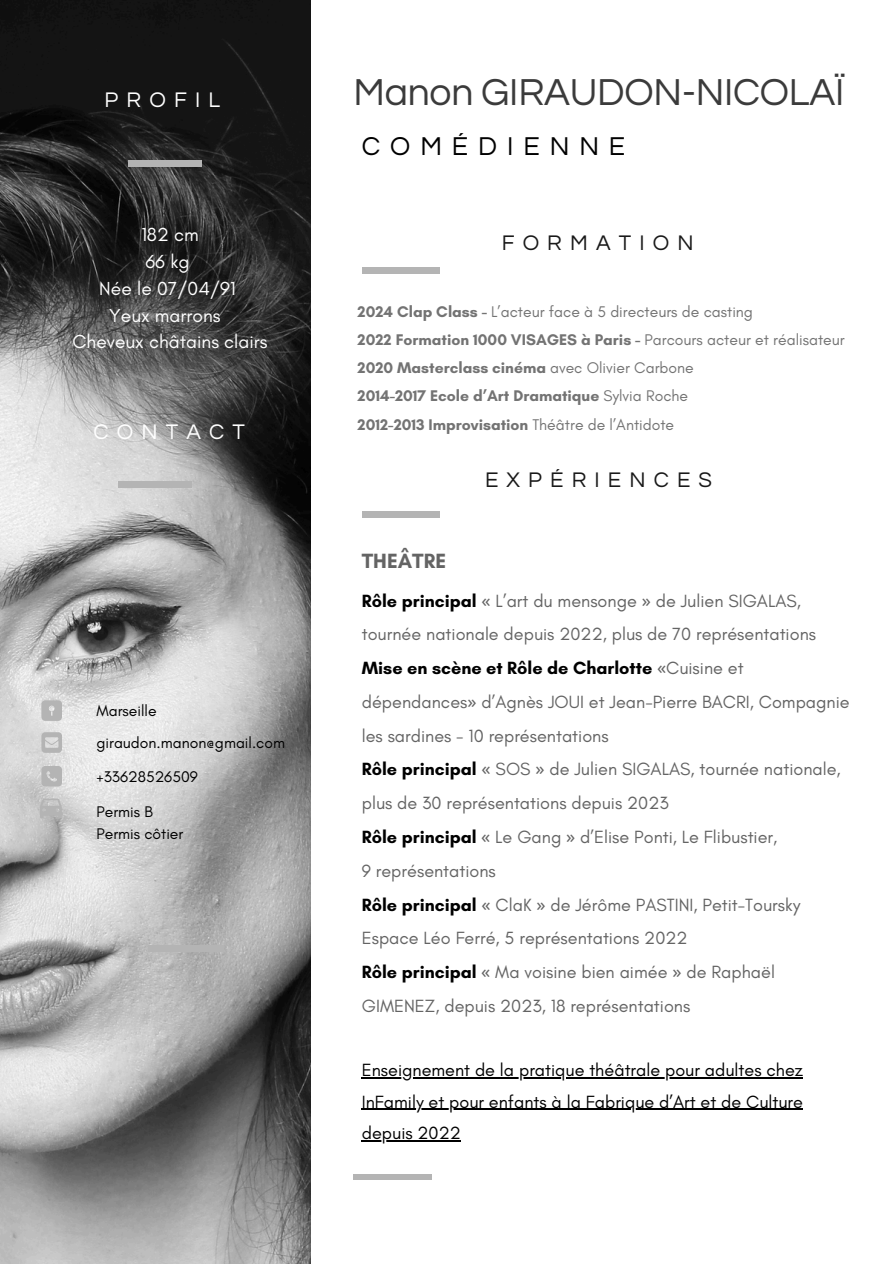
<style>
.page{position:relative;width:894px;height:1264px;background:#fff}
.page>*{position:absolute;margin:0;border:0;box-sizing:border-box;transform-origin:0 0}
.t1{font:39px "Questrial";letter-spacing:-.005em;color:#3b3b3b}
.t2{font:26.85px "Questrial";letter-spacing:.37em;color:#000}
.t3{font:22.05px "Questrial";letter-spacing:.37em;color:#191919}
.t4{font:22.05px "Questrial";letter-spacing:.37em;color:#fff}
.t5{font:700 21px "Glacial Indifference";color:#646464}
.t6{font:19.2px/26.7px "Glacial Indifference";color:#fff;text-align:center}
.t7{font:18px/33.8px "Glacial Indifference";color:#646464}
.t8{font:18px "Glacial Indifference";color:#000}
.t9{font:700 15.75px "Glacial Indifference";color:#737373}
.t10{font:15.75px "Glacial Indifference";color:#000}
.t11{font:15.75px "Glacial Indifference";color:#737373}
.s1{font-weight:700}
.s2{font-weight:400}
.s3{font-weight:700;color:#000}
.s4{font-family:"Noto Sans"}
</style>
<div class="page">
<img style="left:0;top:0;width:310px;height:1263px">
<div style="left:148px;top:944px;width:76px;height:7px;background:#b4b4b4"></div>
<div style="left:118px;top:481px;width:73px;height:7px;background:#b4b4b4"></div>
<svg style="left:41px;top:700px;width:21px;height:20px"></svg>
<svg style="left:41px;top:732px;width:21px;height:20px"></svg>
<svg style="left:41px;top:766px;width:21px;height:20px"></svg>
<div style="left:362px;top:267px;width:77px;height:7px;background:#b4b4b4"></div>
<div style="left:362px;top:511px;width:77px;height:6px;background:#b4b4b4"></div>
<svg style="left:40px;top:798px;width:22px;height:20px"></svg>
<div style="left:353px;top:1174px;width:79px;height:5px;background:#b4b4b4"></div>
<div style="left:128px;top:161px;width:74px;height:6px;background:#b4b4b4"></div>
<hr style="left:362px;top:1077px;width:440px;height:1px;background:#000">
<hr style="left:362px;top:1108px;width:440px;height:1px;background:#000">
<hr style="left:362px;top:1140px;width:99px;height:1px;background:#000">
<p class="t4" style="left:105px;top:89px;width:117px">PROFIL</p>
<h4 class="t6" style="left:73px;top:221px;width:196px">182 cm<br>66 kg<br>Née le 07/04/91<br>Yeux marrons<br>Cheveux châtains clairs</h4>
<p class="t4" style="left:93px;top:421px;width:153px">CONTACT</p>
<h4 class="t10" style="left:96px;top:701px;width:62px">Marseille</h4>
<h3 class="t10" style="left:96px;top:733px;width:190px">giraudon.manon@gmail.com</h3>
<p class="t10" style="left:96px;top:767px;width:103px">+33628526509</p>
<p class="t10" style="left:96px;top:801px;width:58px">Permis B</p>
<p class="t10" style="left:96px;top:823px;width:88px">Permis côtier</p>
<h3 class="t1" style="left:353px;top:73px;width:492px">Manon GIRAUDON-NICOLAÏ</h3>
<p class="t2" style="left:362px;top:133px;width:265px">COMÉDIENNE</p>
<p class="t3" style="left:501px;top:232px;width:193px">FORMATION</p>
<p class="t11" style="left:357px;top:302px;width:397px"><span class="s1">2024 Clap Class -</span> L’acteur face à 5 directeurs de casting</p>
<p class="t9" style="left:357px;top:330px;width:488px">2022 Formation 1000 VISAGES à Paris - <span class="s2">Parcours acteur et réalisateur</span></p>
<p class="t9" style="left:357px;top:358px;width:337px">2020 Masterclass cinéma <span class="s2">avec Olivier Carbone</span></p>
<p class="t9" style="left:357px;top:386px;width:332px">2014-2017 Ecole d’Art Dramatique <span class="s2">Sylvia Roche</span></p>
<h3 class="t9" style="left:357px;top:414px;width:318px">2012-2013 Improvisation <span class="s2">Théâtre de l’Antidote</span></h3>
<p class="t3" style="left:485px;top:469px;width:228px">EXPÉRIENCES</p>
<p class="t5" style="left:362px;top:548px;width:86px">THEÂTRE</p>
<p class="t7" style="left:362px;top:583px;width:489px"><span class="s3">Rôle principal</span> <span class="s4">«</span> L’art du mensonge <span class="s4">»</span> de Julien SIGALAS, tournée nationale depuis 2022, plus de 70 représentations <span class="s3">Mise en scène et Rôle de Charlotte</span> <span class="s4">«</span>Cuisine et dépendances<span class="s4">»</span> d’Agnès JOUI et Jean-Pierre BACRI, Compagnie les sardines - 10 représentations<br><span class="s3">Rôle principal</span> <span class="s4">«</span> SOS <span class="s4">»</span> de Julien SIGALAS, tournée nationale, plus de 30 représentations depuis 2023</p>
<p class="t7" style="left:362px;top:819px;width:417px"><span class="s3">Rôle principal</span> <span class="s4">«</span> Le Gang <span class="s4">»</span> d’Elise Ponti, Le Flibustier,</p>
<p class="t7" style="left:362px;top:853px;width:440px">9 représentations<br><span class="s3">Rôle principal</span> <span class="s4">«</span> ClaK <span class="s4">»</span> de Jérôme PASTINI, Petit-Toursky<br>Espace Léo Ferré, 5 représentations 2022</p>
<h1 class="t7" style="left:362px;top:954px;width:414px"><span class="s3">Rôle principal</span> <span class="s4">«</span> Ma voisine bien aimée <span class="s4">»</span> de Raphaël<br>GIMENEZ, depuis 2023, 18 représentations</h1>
<h2 class="t8" style="left:362px;top:1058px;width:442px">Enseignement de la pratique théâtrale pour adultes chez</h2>
<h3 class="t8" style="left:362px;top:1090px;width:442px">InFamily et pour enfants à la Fabrique d’Art et de Culture</h3>
<p class="t8" style="left:362px;top:1121px;width:101px">depuis 2022</p>
</div>
